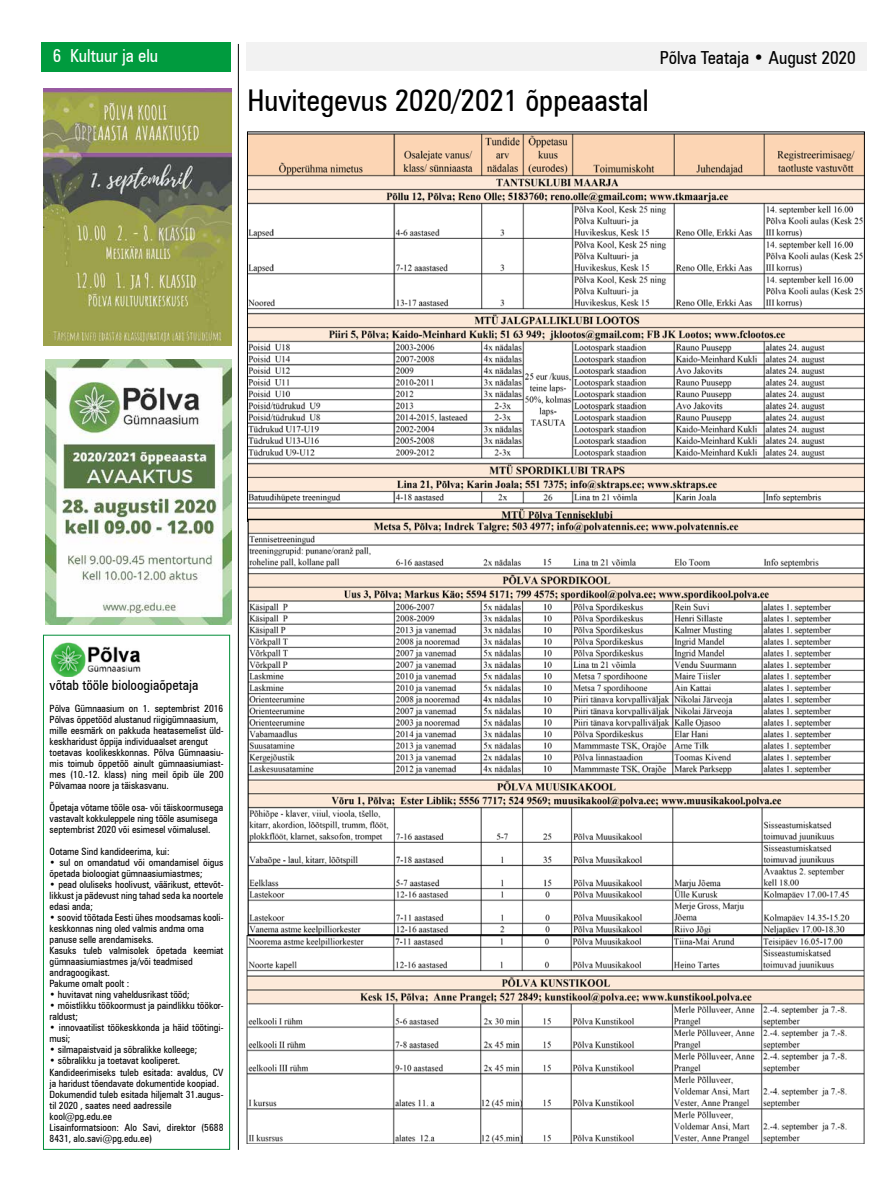
<style>
.page{position:relative;width:893px;height:1191px;background:#fff}
.page>*{position:absolute;margin:0;border:0;box-sizing:border-box;transform-origin:0 0}
.t1{font:condensed 30px "Zurich BT";color:#000}
.t2{font:condensed 18px "Zurich BT";color:#000}
.t3{font:condensed 18px "Zurich BT";color:#fff}
.t4{font:condensed 14px "Zurich BT";color:#000}
.t5{font:condensed 10px/11px "Zurich BT";color:#000}
</style>
<div class="page">
<div style="left:246px;top:42px;width:620px;height:29px;background:#f2f2f2"></div>
<div style="left:42px;top:42px;width:189px;height:30px;background:#009b3e"></div>
<img style="left:43px;top:88px;width:188px;height:257px">
<img style="left:249px;top:133px;width:614px;height:386px">
<img style="left:250px;top:521px;width:613px;height:412px">
<img style="left:246px;top:935px;width:619px;height:208px">
<img style="left:45px;top:359px;width:186px;height:265px">
<hr style="left:238px;top:44px;width:1px;height:1105px;background:#000">
<div style="left:43px;top:634px;width:187px;height:515px;border:1px solid #018d38"></div>
<img style="left:51px;top:642px;width:90px;height:35px">
<h2 class="t3" style="left:53px;top:45px;width:107px">6 Kultuur ja elu</h2>
<h2 class="t2" style="left:660px;top:47px;width:198px">Põlva Teataja • August 2020</h2>
<h1 class="t1" style="left:247px;top:82px;width:403px">Huvitegevus 2020/2021 õppeaastal</h1>
<h3 class="t4" style="left:50px;top:677px;width:150px">võtab tööle bioloogiaõpetaja</h3>
<p class="t5" style="left:50px;top:703px;width:175px">Põlva Gümnaasium on 1. septembrist 2016<br>Põlvas õppetööd alustanud riigigümnaasium, mille eesmärk on pakkuda heatasemelist üld&shy;keskharidust õppija individuaalset arengut toetavas koolikeskkonnas. Põlva Gümnaasiu&shy;mis toimub õppetöö ainult gümnaasiumiast&shy;mes (10.-12. klass) ning meil õpib üle 200<br>Põlvamaa noore ja täiskasvanu.</p>
<p class="t5" style="left:50px;top:802px;width:175px">Õpetaja võtame tööle osa- või täiskoormusega vastavalt kokkuleppele ning tööle asumisega septembrist 2020 või esimesel võimalusel.</p>
<p class="t5" style="left:50px;top:846px;width:121px">Ootame Sind kandideerima, kui:</p>
<p class="t5" style="left:50px;top:857px;width:175px">• sul on omandatud või omandamisel õigus õpetada bioloogiat gümnaasiumiastmes;</p>
<p class="t5" style="left:50px;top:879px;width:175px;text-align:justify">• pead oluliseks hoolivust, väärikust, ettevõt&shy;likkust ja pädevust ning tahad seda ka noortele edasi anda;</p>
<p class="t5" style="left:50px;top:912px;width:175px">• soovid töötada Eesti ühes moodsamas kooli&shy;keskkonnas ning oled valmis andma oma panuse selle arendamiseks.<br>Kasuks tuleb valmisolek õpetada keemiat gümnaasiumiastmes ja/või teadmised andragoogikast.<br>Pakume omalt poolt :</p>
<p class="t5" style="left:50px;top:989px;width:142px">• huvitavat ning vaheldusrikast tööd;</p>
<p class="t5" style="left:50px;top:1000px;width:175px">• mõistlikku töökoormust ja paindlikku töökor&shy;raldust;</p>
<p class="t5" style="left:50px;top:1022px;width:175px">• innovaatilist töökeskkonda ja häid töötingi&shy;musi;</p>
<p class="t5" style="left:50px;top:1044px;width:149px">• silmapaistvaid ja sõbralikke kolleege;</p>
<p class="t5" style="left:50px;top:1055px;width:175px">• sõbralikku ja toetavat kooliperet.<br>Kandideerimiseks tuleb esitada: avaldus, CV ja haridust tõendavate dokumentide koopiad.<br>Dokumendid tuleb esitada hiljemalt 31.augus&shy;til 2020 , saates need aadressile kool@pg.edu.ee<br>Lisainformatsioon: Alo Savi, direktor (5688<br>8431, alo.savi@pg.edu.ee)</p>
</div>
